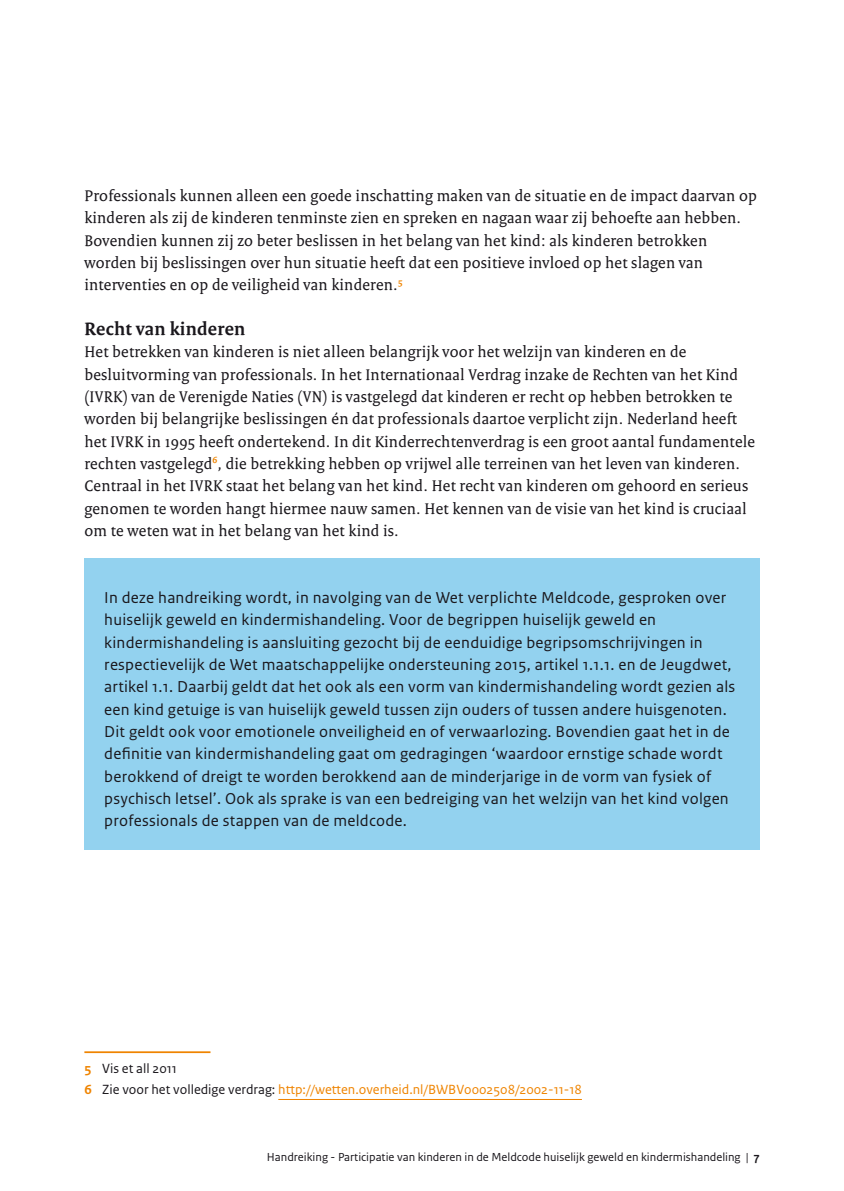
<style>
.page{position:relative;width:844px;height:1191px;background:#fff}
.page>*{position:absolute;margin:0;border:0;box-sizing:border-box;transform-origin:0 0}
.t1{font:700 19.25px "Rijksoverheid Serif";letter-spacing:.015em;color:#1a171c}
.t2{font:16.62px/22.4px "Rijksoverheid Serif";letter-spacing:.015em;color:#1a171c}
.t3{font:16.62px/22.4px "Rijksoverheid Sans Text";letter-spacing:.015em;color:#1a171c}
.t4{font:14px/21px "Rijksoverheid Sans Text";color:#ef8400}
.t5{font:12.25px "Rijksoverheid Sans Text";color:#1a171c}
.s1{font-weight:700}
.s2{color:#1a171c}
</style>
<div class="page">
<div style="left:84px;top:558px;width:675px;height:291px;background:#93d2ef"></div>
<hr style="left:84px;top:1051px;width:126px;height:2px;background:#ef8400">
<hr style="left:278px;top:1099px;width:303px;height:1px;background:#ef8400">
<p class="t2" style="left:84px;top:184px;width:674px">Professionals kunnen alleen een goede inschatting maken van de situatie en de impact daarvan op kinderen als zij de kinderen tenminste zien en spreken en nagaan waar zij behoefte aan hebben.<br>Bovendien kunnen zij zo beter beslissen in het belang van het kind: als kinderen betrokken worden bij beslissingen over hun situatie heeft dat een positieve invloed op het slagen van interventies en op de veiligheid van kinderen.<sup>5</sup></p>
<p class="t1" style="left:84px;top:317px;width:162px">Recht van kinderen</p>
<p class="t2" style="left:84px;top:341px;width:672px">Het betrekken van kinderen is niet alleen belangrijk voor het welzijn van kinderen en de besluitvorming van professionals. In het Internationaal Verdrag inzake de Rechten van het Kind (IVRK) van de Verenigde Naties (VN) is vastgelegd dat kinderen er recht op hebben betrokken te worden bij belangrijke beslissingen én dat professionals daartoe verplicht zijn. Nederland heeft het IVRK in 1995 heeft ondertekend. In dit Kinderrechtenverdrag is een groot aantal fundamentele rechten vastgelegd<sup>6</sup>, die betrekking hebben op vrijwel alle terreinen van het leven van kinderen.<br>Centraal in het IVRK staat het belang van het kind. Het recht van kinderen om gehoord en serieus genomen te worden hangt hiermee nauw samen. Het kennen van de visie van het kind is cruciaal om te weten wat in het belang van het kind is.</p>
<p class="t3" style="left:104px;top:586px;width:632px">In deze handreiking wordt, in navolging van de Wet verplichte Meldcode, gesproken over huiselijk geweld en kindermishandeling. Voor de begrippen huiselijk geweld en kindermishandeling is aansluiting gezocht bij de eenduidige begripsomschrijvingen in respectievelijk de Wet maatschappelijke ondersteuning 2015, artikel 1.1.1. en de Jeugdwet, artikel 1.1. Daarbij geldt dat het ook als een vorm van kindermishandeling wordt gezien als een kind getuige is van huiselijk geweld tussen zijn ouders of tussen andere huisgenoten.<br>Dit geldt ook voor emotionele onveiligheid en of verwaarlozing. Bovendien gaat het in de definitie van kindermishandeling gaat om gedragingen ‘waardoor ernstige schade wordt berokkend of dreigt te worden berokkend aan de minderjarige in de vorm van fysiek of psychisch letsel’. Ook als sprake is van een bedreiging van het welzijn van het kind volgen professionals de stappen van de meldcode.</p>
<p class="t4" style="left:84px;top:1058px;width:499px"><span class="s1">5</span> <span class="s2">Vis et all 2011<br></span><span class="s1">6</span> <span class="s2">Zie voor het volledige verdrag:</span> http://wetten.overheid.nl/BWBV0002508/2002-11-18</p>
<p class="t5" style="left:267px;top:1150px;width:494px">Handreiking - Participatie van kinderen in de Meldcode huiselijk geweld en kindermishandeling | <span class="s1">7</span></p>
</div>
